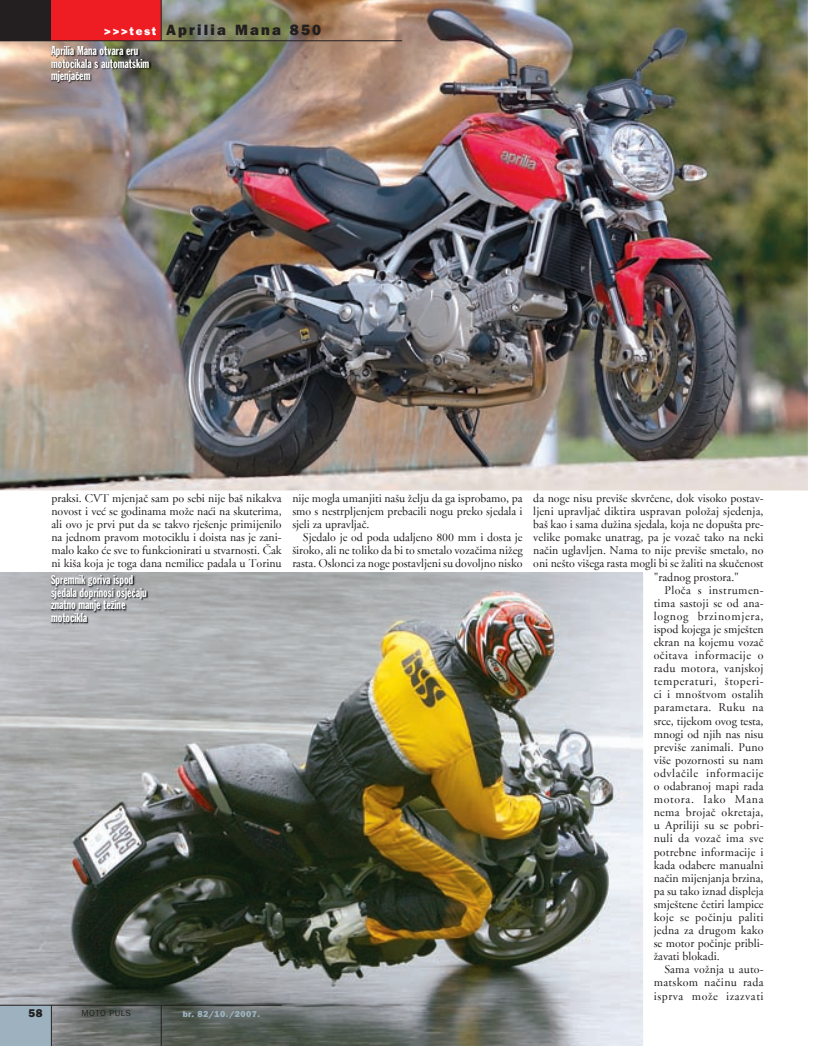
<style>
.page{position:relative;width:815px;height:1046px;background:#fff}
.page>*{position:absolute;margin:0;border:0;box-sizing:border-box;transform-origin:0 0}
.t1{font:800 15px "Franklin Gothic";letter-spacing:.15em;color:#231f20}
.t2{font:12.5px/12.5px "Franklin Gothic Extra Cond";color:#fff}
.t3{font:11.88px/13.1px "Adobe Garamond";letter-spacing:.005em;color:#231f20;text-align:justify}
.t4{font:11.88px "Adobe Garamond";letter-spacing:.035em;color:#231f20}
.t5{font:11.88px "Adobe Garamond";letter-spacing:.045em;color:#231f20}
.t6{font:11.88px "Adobe Garamond";letter-spacing:.025em;color:#231f20}
.t7{font:11.88px "Adobe Garamond";letter-spacing:.055em;color:#231f20}
.t8{font:11.88px "Adobe Garamond";letter-spacing:.03em;color:#231f20}
.t9{font:11.88px "Adobe Garamond";letter-spacing:.05em;color:#231f20}
.t10{font:800 11.25px "Franklin Gothic";color:#231f20}
.t11{font:800 8.75px "Franklin Gothic";letter-spacing:.05em;color:#9db2be}
.t12{font:8.75px "Franklin Gothic";letter-spacing:.05em;color:#231f20}
.s1{font-size:11.25px;color:#fff}
.s2{font-style:inherit}
</style>
<div class="page">
<img style="left:0;top:572px;width:643px;height:473px">
<img style="left:0;top:0;width:808px;height:490px">
<img style="left:50px;top:43px;width:114px;height:59px">
<img style="left:50px;top:572px;width:113px;height:59px">
<div style="left:0;top:1005px;width:51px;height:40px;background:#9db2be"></div>
<div style="left:0;top:0;width:51px;height:41px;background:#231f20"></div>
<div style="left:51px;top:0;width:110px;height:41px;background:#ee1d23"></div>
<hr style="left:0;top:41px;width:402px;height:1px;background:#231f20">
<hr style="left:161px;top:0;width:1px;height:41px;background:#231f20">
<hr style="left:51px;top:1005px;width:1px;height:40px;background:#231f20">
<hr style="left:161px;top:1005px;width:1px;height:40px;background:#231f20">
<hr style="left:0;top:1004px;width:282px;height:1px;background:#231f20">
<p class="t1" style="left:104px;top:24px;width:219px"><span class="s1">&gt;&gt;&gt;test</span> Aprilia Mana 850</p>
<p class="t2" style="left:51px;top:45px;width:100px">Aprilia Mana otvara eru motocikala s automatskim mjenjačem</p>
<p class="t3" style="left:51px;top:492px;width:232px">praksi. CVT mjenjač sam po sebi nije baš nikakva novost i već se godinama može naći na skuterima, ali ovo je prvi put da se takvo rješenje primijenilo na jednom pravom motociklu i doista nas je zani&shy;malo kako će sve to funkcionirati u stvarnosti. Čak ni kiša koja je toga dana nemilice padala u Torinu</p>
<p class="t3" style="left:292px;top:492px;width:232px">nije mogla umanjiti našu želju da ga isprobamo, pa smo s nestrpljenjem prebacili nogu preko sjedala i sjeli za upravljač.</p>
<p class="t3" style="left:292px;top:532px;width:232px;text-indent:11px">Sjedalo je od poda udaljeno 800 mm i dosta je široko, ali ne toliko da bi to smetalo vozačima nižeg rasta. Oslonci za noge postavljeni su dovoljno nisko</p>
<p class="t2" style="left:51px;top:574px;width:97px">Spremnik goriva ispod sjedala doprinosi osjećaju znatno manje težine motocikla</p>
<p class="t10" style="left:28px;top:1008px;width:16px">58</p>
<p class="t12" style="left:82px;top:1010px;width:51px">MOTO PULS</p>
<p class="t11" style="left:183px;top:1010px;width:79px">br. <span class="s2">82/10.</span>/2007.</p>
<p class="t3" style="left:533px;top:492px;width:232px">da noge nisu previše skvrčene, dok visoko postav-</p>
<p class="t3" style="left:533px;top:505px;width:232px">ljeni upravljač diktira uspravan položaj sjedenja,</p>
<p class="t3" style="left:533px;top:519px;width:232px">baš kao i sama dužina sjedala, koja ne dopušta pre-</p>
<p class="t3" style="left:533px;top:532px;width:232px">velike pomake unatrag, pa je vozač tako na neki</p>
<p class="t3" style="left:533px;top:545px;width:232px">način uglavljen. Nama to nije previše smetalo, no</p>
<p class="t3" style="left:533px;top:558px;width:232px">oni nešto višega rasta mogli bi se žaliti na skučenost</p>
<p class="t3" style="left:654px;top:571px;width:87px">"radnog prostora."</p>
<p class="t4" style="left:664px;top:585px;width:101px">Ploča s instrumen-</p>
<p class="t3" style="left:654px;top:597px;width:111px">tima sastoji se od ana-</p>
<p class="t7" style="left:654px;top:611px;width:111px">lognog brzinomjera,</p>
<p class="t3" style="left:654px;top:623px;width:111px">ispod kojega je smješten</p>
<p class="t3" style="left:654px;top:636px;width:111px">ekran na kojemu vozač</p>
<p class="t4" style="left:654px;top:650px;width:111px">očitava informacije o</p>
<p class="t3" style="left:654px;top:663px;width:111px">radu motora, vanjskoj</p>
<p class="t5" style="left:654px;top:676px;width:111px">temperaturi, štoperi-</p>
<p class="t3" style="left:654px;top:689px;width:111px">ci i mnoštvom ostalih</p>
<p class="t4" style="left:654px;top:702px;width:111px">parametara. Ruku na</p>
<p class="t3" style="left:654px;top:715px;width:111px">srce, tijekom ovog testa,</p>
<p class="t3" style="left:654px;top:728px;width:111px">mnogi od njih nas nisu</p>
<p class="t3" style="left:654px;top:741px;width:111px">previše zanimali. Puno</p>
<p class="t3" style="left:654px;top:754px;width:111px">više pozornosti su nam</p>
<p class="t5" style="left:654px;top:768px;width:111px">odvlačile informacije</p>
<p class="t3" style="left:654px;top:780px;width:111px">o odabranoj mapi rada</p>
<p class="t7" style="left:654px;top:794px;width:111px">motora. Iako Mana</p>
<p class="t6" style="left:654px;top:807px;width:111px">nema brojač okretaja,</p>
<p class="t3" style="left:654px;top:820px;width:111px">u Apriliji su se pobri-</p>
<p class="t3" style="left:654px;top:833px;width:111px">nuli da vozač ima sve</p>
<p class="t3" style="left:654px;top:846px;width:111px">potrebne informacije i</p>
<p class="t3" style="left:654px;top:859px;width:111px">kada odabere manualni</p>
<p class="t3" style="left:654px;top:872px;width:111px">način mijenjanja brzina,</p>
<p class="t3" style="left:654px;top:885px;width:111px">pa su tako iznad displeja</p>
<p class="t3" style="left:654px;top:898px;width:111px">smještene četiri lampice</p>
<p class="t8" style="left:654px;top:912px;width:111px">koje se počinju paliti</p>
<p class="t3" style="left:654px;top:924px;width:111px">jedna za drugom kako</p>
<p class="t3" style="left:654px;top:937px;width:111px">se motor počinje pribli-</p>
<p class="t3" style="left:654px;top:950px;width:68px">žavati blokadi.</p>
<p class="t3" style="left:664px;top:963px;width:101px">Sama vožnja u auto-</p>
<p class="t6" style="left:654px;top:977px;width:111px">matskom načinu rada</p>
<p class="t9" style="left:654px;top:990px;width:111px">isprva može izazvati</p>
</div>
